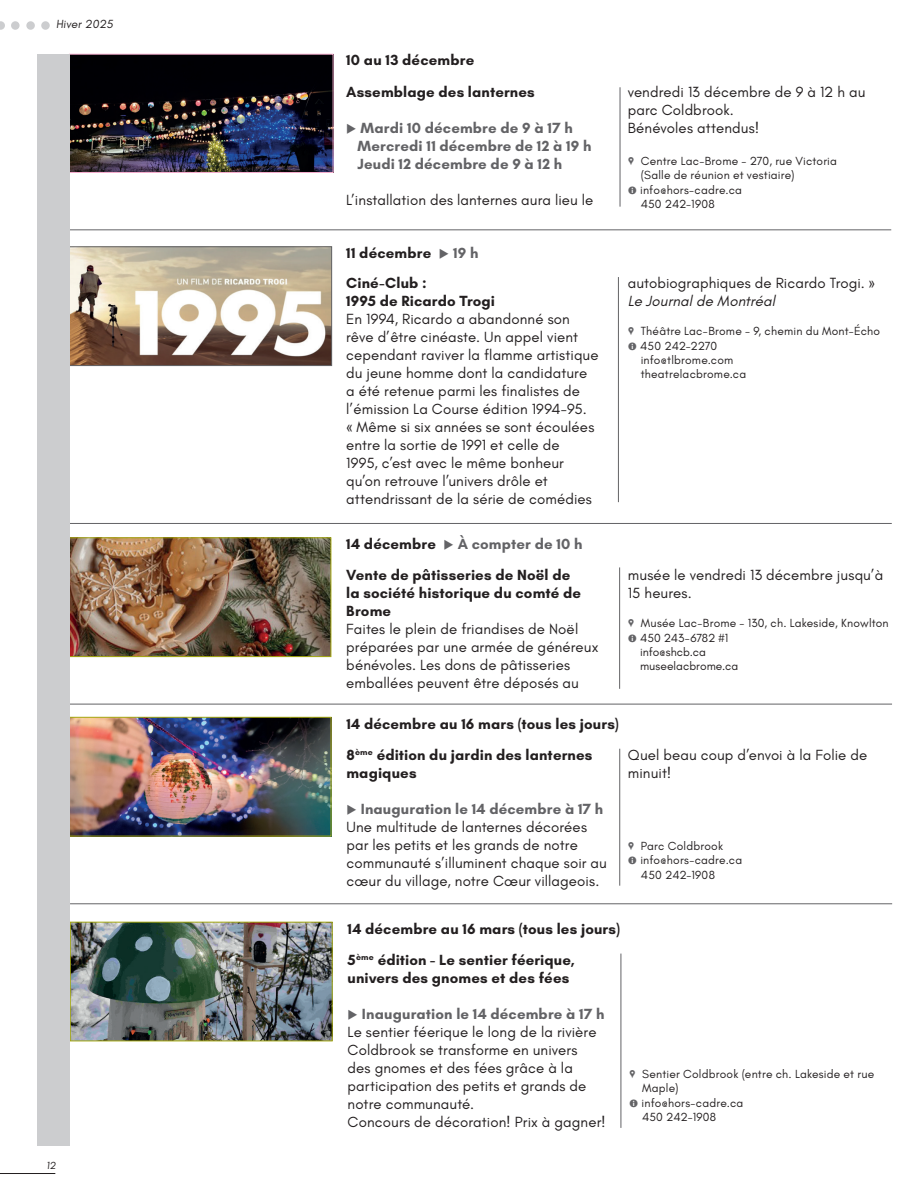
<style>
.page{position:relative;width:918px;height:1188px;background:#fff}
.page>*{position:absolute;margin:0;border:0;box-sizing:border-box;transform-origin:0 0}
.t1{font:15px/18px "Glacial Indifference";letter-spacing:.01em;color:#231f20}
.t2{font:700 15px/18px "Glacial Indifference";letter-spacing:.01em;color:#231f20}
.t3{font:700 15px/18px "Glacial Indifference";letter-spacing:.01em;color:#636366}
.t4{font:12px "Glacial Indifference";letter-spacing:.015em;color:#231f20}
.t5{font:12px "Glacial Indifference";letter-spacing:-.005em;color:#231f20}
.t6{font:10.5px "Glacial Indifference";color:#231f20}
.s1{font-family:"Modern Pictograms";color:#636366}
.s2{color:#636366}
.s3{font-family:"Arial Narrow"}
.s4{font-style:italic}
.s5{color:#231f20}
.s6{font-weight:700;color:#636366}
</style>
<div class="page">
<hr style="left:0;top:1173px;width:55px;height:1px;background:#231f20">
<svg style="left:0;top:21px;width:5px;height:9px"></svg>
<div style="left:11px;top:21px;width:9px;height:9px;background:#cccdcf;border-radius:50%"></div>
<div style="left:26px;top:21px;width:9px;height:9px;background:#cccdcf;border-radius:50%"></div>
<div style="left:41px;top:21px;width:9px;height:9px;background:#cccdcf;border-radius:50%"></div>
<img style="left:71px;top:56px;width:260px;height:115px">
<div style="left:69px;top:54px;width:264px;height:119px;border:1px solid #f5adce"></div>
<hr style="left:620px;top:87px;width:1px;height:120px;background:#636366">
<hr style="left:618px;top:277px;width:1px;height:225px;background:#636366">
<hr style="left:69px;top:230px;width:822px;height:1px;background:#636366">
<hr style="left:70px;top:523px;width:822px;height:1px;background:#636366">
<img style="left:70px;top:249px;width:260px;height:115px">
<div style="left:66px;top:247px;width:266px;height:119px;border:1px solid #636366"></div>
<img style="left:71px;top:540px;width:258px;height:115px">
<div style="left:69px;top:538px;width:262px;height:119px;border:1px solid #a5a912"></div>
<hr style="left:619px;top:567px;width:1px;height:122px;background:#636366">
<hr style="left:70px;top:704px;width:822px;height:1px;background:#636366">
<img style="left:71px;top:719px;width:258px;height:115px">
<div style="left:69px;top:717px;width:262px;height:119px;border:1px solid #a5a912"></div>
<hr style="left:619px;top:749px;width:1px;height:137px;background:#636366">
<hr style="left:70px;top:904px;width:822px;height:1px;background:#636366">
<img style="left:72px;top:924px;width:258px;height:115px">
<div style="left:70px;top:922px;width:262px;height:119px;border:1px solid #a5a912"></div>
<hr style="left:621px;top:954px;width:1px;height:174px;background:#636366">
<div style="left:37px;top:54px;width:32px;height:1091px;background:#cccdcf"></div>
<p class="t4" style="left:56px;top:18px;width:60px">Hiver 2025</p>
<p class="t6" style="left:46px;top:1160px;width:13px">12</p>
<p class="t2" style="left:346px;top:51px;width:130px">10 au 13 décembre</p>
<p class="t2" style="left:346px;top:82px;width:190px">Assemblage des lanternes</p>
<p class="t3" style="left:357px;top:118px;width:236px;text-indent:-11px">◆ Mardi 10 décembre de 9 à 17 h<br>Mercredi 11 décembre de 12 à 19 h<br>Jeudi 12 décembre de 9 à 12 h</p>
<p class="t1" style="left:346px;top:191px;width:249px">L’installation des lanternes aura lieu le</p>
<p class="t1" style="left:628px;top:83px;width:239px">vendredi 13 décembre de 9 à 12 h au parc Coldbrook.<br>Bénévoles attendus!</p>
<p class="t4" style="left:628px;top:154px;width:211px"><span class="s1">,</span> Centre Lac-Brome - 270, rue Victoria</p>
<p class="t4" style="left:641px;top:169px;width:155px">(Salle de réunion et vestiaire)</p>
<p class="t4" style="left:628px;top:183px;width:116px"><span class="s1">=</span> info@hors-cadre.ca</p>
<p class="t4" style="left:641px;top:197px;width:76px">450 242-1908</p>
<p class="t2" style="left:346px;top:244px;width:134px">11 décembre <span class="s2">◆ 19 h</span></p>
<p class="t2" style="left:346px;top:274px;width:151px">Ciné-Club :<br>1995 de Ricardo Trogi</p>
<p class="t1" style="left:346px;top:310px;width:254px">En 1994, Ricardo a abandonné son rêve d’être cinéaste. Un appel vient cependant raviver la flamme artistique du jeune homme dont la candidature a été retenue parmi les finalistes de l’émission La Course édition 1994-95.<br><span class="s3">«</span> Même si six années se sont écoulées entre la sortie de 1991 et celle de<br>1995, c’est avec le même bonheur qu’on retrouve l’univers drôle et attendrissant de la série de comédies</p>
<p class="t1" style="left:628px;top:274px;width:249px">autobiographiques de Ricardo Trogi. <span class="s3">»<br></span><span class="s4">Le Journal de Montréal</span></p>
<p class="t4" style="left:628px;top:324px;width:254px"><span class="s1">,</span> Théâtre Lac-Brome - 9, chemin du Mont-Écho</p>
<p class="t5" style="left:628px;top:339px;width:91px"><span class="s1">=</span> 450 242-2270</p>
<p class="t4" style="left:641px;top:353px;width:94px">info@tlbrome.com</p>
<p class="t4" style="left:641px;top:368px;width:107px">theatrelacbrome.ca</p>
<p class="t3" style="left:346px;top:535px;width:238px"><span class="s5">14 décembre</span> ◆ À compter de 10 h</p>
<p class="t2" style="left:346px;top:566px;width:236px">Vente de pâtisseries de Noël de la société historique du comté de<br>Brome</p>
<p class="t1" style="left:346px;top:621px;width:254px">Faites le plein de friandises de Noël préparées par une armée de généreux bénévoles. Les dons de pâtisseries emballées peuvent être déposés au</p>
<p class="t2" style="left:346px;top:715px;width:274px">14 décembre au 16 mars (tous les jours)</p>
<p class="t2" style="left:346px;top:746px;width:248px">8<sup>ème</sup> édition du jardin des lanternes magiques</p>
<p class="t1" style="left:346px;top:800px;width:262px"><span class="s2">◆</span> <span class="s6">Inauguration le 14 décembre à 17 h </span>Une multitude de lanternes décorées par les petits et les grands de notre communauté s’illuminent chaque soir au cœur du village, notre Cœur villageois.</p>
<p class="t1" style="left:628px;top:567px;width:257px">musée le vendredi 13 décembre jusqu’à<br>15 heures.</p>
<p class="t4" style="left:628px;top:617px;width:262px"><span class="s1">,</span> Musée Lac-Brome - 130, ch. Lakeside, Knowlton</p>
<p class="t5" style="left:628px;top:631px;width:102px"><span class="s1">=</span> 450 243-6782 #1</p>
<p class="t4" style="left:640px;top:645px;width:67px">info@shcb.ca</p>
<p class="t4" style="left:640px;top:660px;width:100px">museelacbrome.ca</p>
<p class="t1" style="left:628px;top:746px;width:241px">Quel beau coup d’envoi à la Folie de minuit!</p>
<p class="t4" style="left:628px;top:839px;width:97px"><span class="s1">,</span> Parc Coldbrook</p>
<p class="t4" style="left:628px;top:854px;width:116px"><span class="s1">=</span> info@hors-cadre.ca</p>
<p class="t4" style="left:641px;top:868px;width:76px">450 242-1908</p>
<p class="t2" style="left:348px;top:919px;width:274px">14 décembre au 16 mars (tous les jours)</p>
<p class="t2" style="left:348px;top:951px;width:229px">5<sup>ème</sup> édition - Le sentier féerique, univers des gnomes et des fées</p>
<p class="t1" style="left:348px;top:1005px;width:260px"><span class="s2">◆</span> <span class="s6">Inauguration le 14 décembre à 17 h </span>Le sentier féerique le long de la rivière Coldbrook se transforme en univers<br>des gnomes et des fées grâce à la participation des petits et grands de notre communauté.<br>Concours de décoration! Prix à gagner!</p>
<p class="t4" style="left:629px;top:1067px;width:247px"><span class="s1">,</span> Sentier Coldbrook (entre ch. Lakeside et rue</p>
<p class="t4" style="left:642px;top:1081px;width:38px">Maple)</p>
<p class="t4" style="left:629px;top:1096px;width:116px"><span class="s1">=</span> info@hors-cadre.ca</p>
<p class="t4" style="left:642px;top:1110px;width:76px">450 242-1908</p>
</div>
